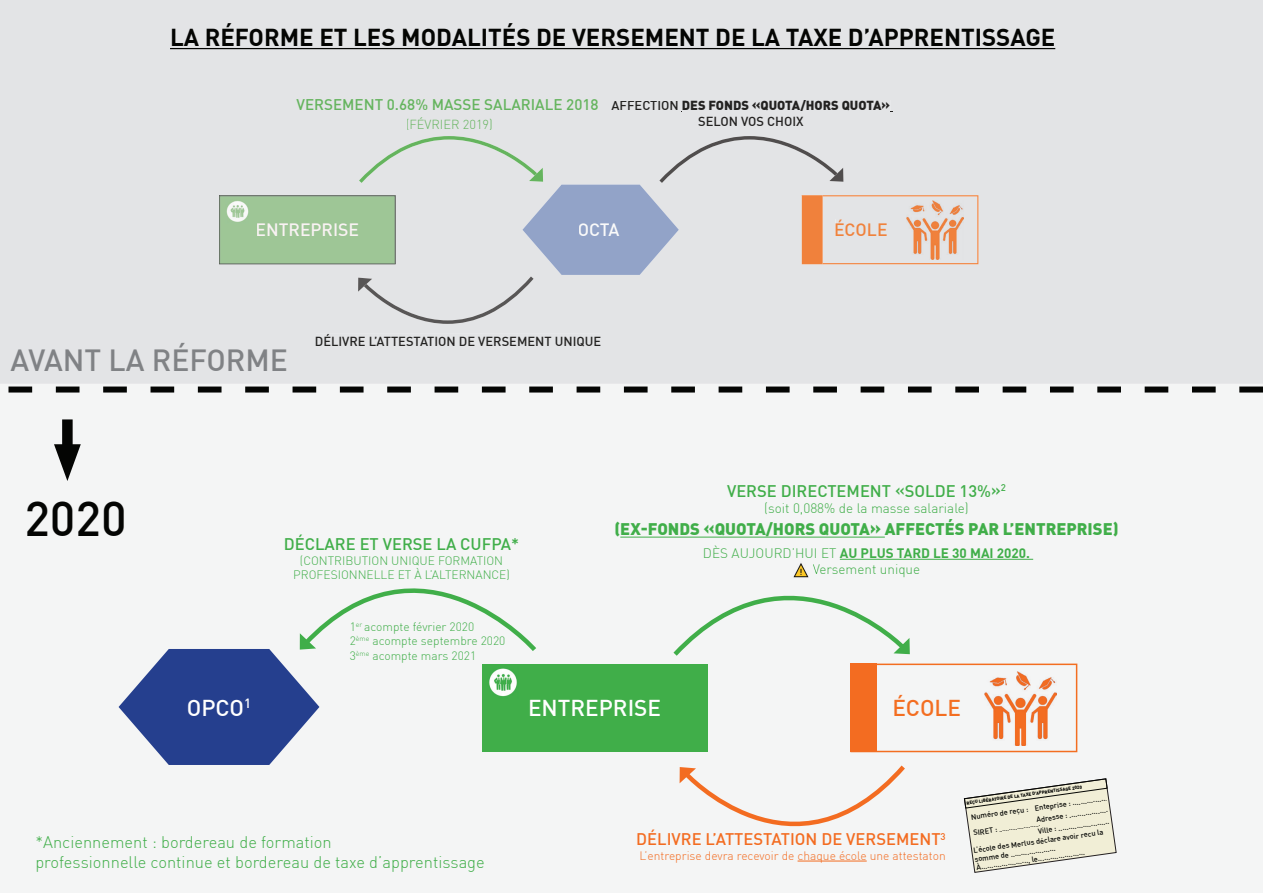
<style>
.page{position:relative;width:1263px;height:893px;background:#fff}
.page>*{position:absolute;margin:0;border:0;box-sizing:border-box;transform-origin:0 0}
.t1{font:500 48px "DIN Pro";color:#040503}
.t2{font:500 30px "DIN Pro";color:#808285}
.t3{font:700 24px "DIN Pro";color:#040503}
.t4{font:500 22.5px "DIN Pro";color:#fff}
.t5{font:500 22.5px "DIN Pro";color:#f36e21}
.t6{font:500 17.55px "DIN Pro";color:#f9f2f3}
.t7{font:500 17.55px "DIN Pro";color:#f0823c}
.t8{font:500 17.55px "DIN Pro";color:#fafafa}
.t9{font:300 16.5px/19.8px "DIN Pro";color:#40ae49}
.t10{font:900 16.5px "DIN Pro";color:#40ae49}
.t11{font:500 16.5px "DIN Pro";color:#40ae49}
.t12{font:500 16.5px "DIN Pro";color:#f36c21}
.t13{font:500 15.15px "DIN Pro";color:#65b45e}
.t14{font:300 13.5px/16.2px "DIN Pro";color:#40ae49;text-align:center}
.t15{font:900 12.9px/15.5px "DIN Pro";color:#232221;text-align:center}
.t16{font:500 12.9px "DIN Pro";color:#232221}
.t17{font:300 12.9px "DIN Pro";color:#65b45e}
.t18{font:300 12px/14.4px "DIN Pro";color:#40ae49;text-align:center}
.t19{font:300 12px "DIN Pro";color:#f36c21}
.t20{font:500 7.35px/9.1px "DIN Pro";color:#040503}
.t21{font:500 6px "DIN Pro";color:#040503}
.t22{font:900 4.5px "DIN Pro";color:#040503}
.s1{font-weight:500}
.s2{font-weight:700}
.s3{font-size:6px}
</style>
<div class="page">
<div style="left:0;top:0;width:1263px;height:384px;background:#e3e4e6"></div>
<div style="left:0;top:384px;width:1263px;height:509px;background:#f4f5f5"></div>
<div style="left:482px;top:664px;width:225px;height:87px;background:#40ae49"></div>
<hr style="left:170px;top:48px;width:885px;height:1px;background:#040503">
<hr style="left:620px;top:537px;width:265px;height:1px;background:#40ae49">
<svg style="left:680px;top:765px;width:225px;height:97px"></svg>
<svg style="left:9px;top:387px;width:1254px;height:6px"></svg>
<svg style="left:963px;top:778px;width:153px;height:95px"></svg>
<div style="left:62px;top:419px;width:11px;height:41px;background:#040503"></div>
<svg style="left:54px;top:444px;width:27px;height:37px"></svg>
<svg style="left:669px;top:536px;width:408px;height:216px"></svg>
<svg style="left:119px;top:588px;width:420px;height:177px"></svg>
<div style="left:850px;top:664px;width:27px;height:88px;background:#f36c21"></div>
<div style="left:296px;top:100px;width:302px;height:11px;background:#e3e4e6"></div>
<div style="left:407px;top:117px;width:85px;height:13px;background:#e3e4e6"></div>
<div style="left:316px;top:334px;width:284px;height:12px;background:#e3e4e6"></div>
<hr style="left:682px;top:111px;width:211px;height:1px;background:#232221">
<div style="left:612px;top:101px;width:67px;height:9px;background:#e3e4e6"></div>
<div style="left:683px;top:100px;width:207px;height:11px;background:#e3e4e6"></div>
<div style="left:698px;top:116px;width:105px;height:10px;background:#e3e4e6"></div>
<svg style="left:219px;top:136px;width:759px;height:188px;background:#d5d8d7"></svg>
<img style="left:225px;top:199px;width:24px;height:25px">
<img style="left:488px;top:667px;width:31px;height:31px">
<h3 class="t3" style="left:170px;top:21px;width:887px">LA RÉFORME ET LES MODALITÉS DE VERSEMENT DE LA TAXE D’APPRENTISSAGE</h3>
<h3 class="t13" style="left:296px;top:95px;width:304px">VERSEMENT 0.68% MASSE SALARIALE 2018</h3>
<h3 class="t17" style="left:406px;top:116px;width:89px">(FÉVRIER 2019)</h3>
<h3 class="t15" style="left:611px;top:97px;width:280px"><span class="s1">AFFECTION</span> DES FONDS «QUOTA/HORS QUOTA»<br><span class="s1">SELON VOS CHOIX</span></h3>
<h3 class="t6" style="left:255px;top:218px;width:105px">ENTREPRISE</h3>
<h3 class="t8" style="left:578px;top:218px;width:43px">OCTA</h3>
<h3 class="t7" style="left:834px;top:218px;width:55px">ÉCOLE</h3>
<h2 class="t2" style="left:11px;top:341px;width:279px">AVANT LA RÉFORME</h2>
<h3 class="t16" style="left:315px;top:333px;width:288px">DÉLIVRE L’ATTESTATION DE VERSEMENT UNIQUE</h3>
<h1 class="t1" style="left:24px;top:487px;width:104px">2020</h1>
<h3 class="t11" style="left:284px;top:533px;width:237px">DÉCLARE ET VERSE LA CUFPA*</h3>
<h3 class="t18" style="left:293px;top:553px;width:218px">(CONTRIBUTION UNIQUE FORMATION<br>PROFESIONNELLE ET À L’ALTERNANCE)</h3>
<h3 class="t18" style="left:350px;top:619px;width:157px;text-align:left">1<sup>er</sup> acompte février 2020<br>2<sup>ème</sup> acompte septembre 2020<br>3<sup>ème</sup> acompte mars 2021</h3>
<h3 class="t11" style="left:727px;top:480px;width:280px">VERSE DIRECTEMENT «SOLDE 13%»<sup>2</sup></h3>
<h3 class="t14" style="left:764px;top:500px;width:206px">(soit 0,088% de la masse salariale)</h3>
<h3 class="t10" style="left:614px;top:518px;width:506px">(EX-FONDS «QUOTA/HORS QUOTA» AFFECTÉS PAR L’ENTREPRISE)</h3>
<h3 class="t14" style="left:703px;top:545px;width:329px">DÈS AUJOURD’HUI ET <span class="s2">AU PLUS TARD LE 30 MAI 2020.<br></span>Versement unique</h3>
<h3 class="t4" style="left:187px;top:693px;width:66px">OPCO<sup>1</sup></h3>
<h3 class="t9" style="left:35px;top:832px;width:451px">*Anciennement : bordereau de formation<br>professionnelle continue et bordereau de taxe d’apprentissage</h3>
<h3 class="t4" style="left:528px;top:693px;width:135px">ENTREPRISE</h3>
<h3 class="t5" style="left:892px;top:693px;width:70px">ÉCOLE</h3>
<h3 class="t12" style="left:636px;top:829px;width:311px">DÉLIVRE L’ATTESTATION DE VERSEMENT<sup>3</sup></h3>
<h3 class="t19" style="left:639px;top:848px;width:308px">L’entreprise devra recevoir de chaque école une attestaton</h3>
<p class="t22" style="left:966px;top:800px;width:118px;rotate:-8deg">REÇU LIBÉRATOIRE DE LA TAXE D’APPRENTISSAGE 2020</p>
<p class="t20" style="left:973px;top:845px;width:133px;rotate:-8deg">L’école des Merlus déclare avoir recu la somme de ......................</p>
<p class="t20" style="left:970px;top:811px;width:138px;line-height:11.7px;text-align:right;rotate:-8deg">Numéro de reçu : Enteprise : ................<span class="s3">.<br></span>Adresse : ...................</p>
<p class="t20" style="left:973px;top:828px;width:26px;rotate:-8deg">SIRET :</p>
<p class="t20" style="left:1037px;top:826px;width:73px;rotate:-8deg">Ville : .........................</p>
<p class="t21" style="left:998px;top:826px;width:43px;rotate:-8deg">.........................</p>
<p class="t20" style="left:976px;top:862px;width:111px;rotate:-8deg">À......................., le.......................</p>
</div>
